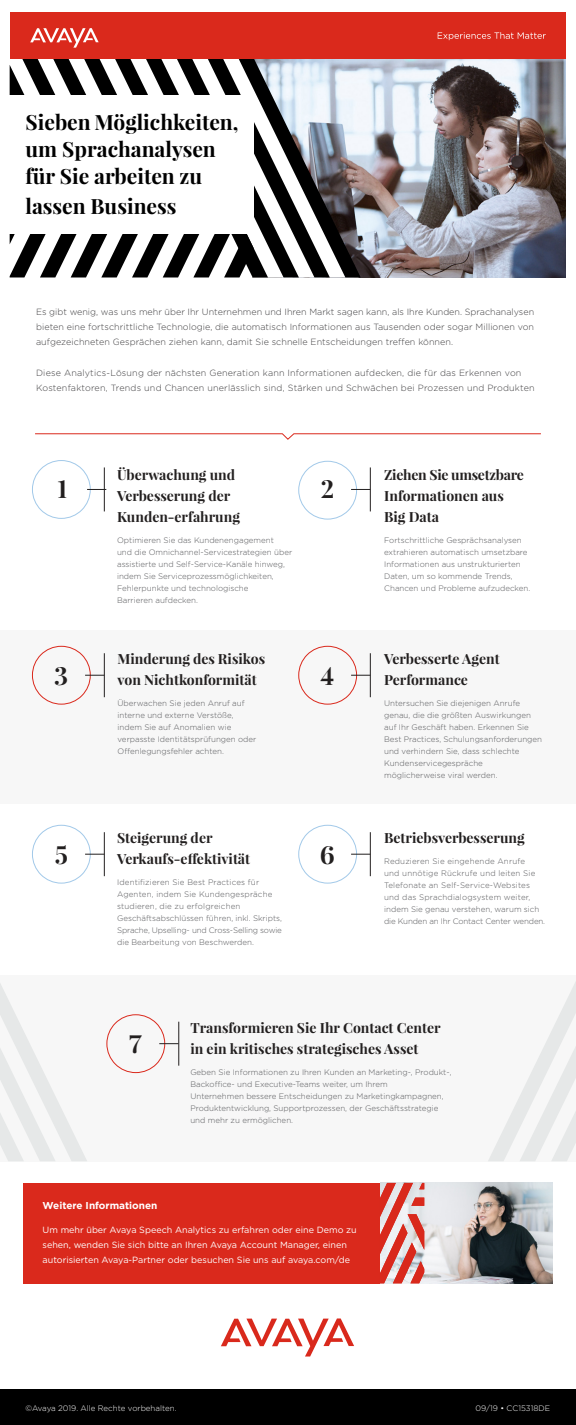
<style>
.page{position:relative;width:576px;height:1425px;background:#fff}
.page>*{position:absolute;margin:0;border:0;box-sizing:border-box;transform-origin:0 0}
.t1{font:700 25px "Playfair Display";color:#221f1f}
.t2{font:700 21px/27px "Playfair Display";color:#000}
.t3{font:700 14px/21px "Playfair Display";color:#221f1f}
.t4{font:700 10px "Gotham";color:#fff}
.t5{font:300 9px/15px "Gotham";letter-spacing:.02em;color:#414042;text-align:justify}
.t6{font:9px/15px "Gotham";color:#fff}
.t7{font:300 8px/12px "Gotham";color:#57585b}
.t8{font:300 8px/12px "Gotham";letter-spacing:.02em;color:#57585b}
.t9{font:300 8px "Gotham";color:#fff}
</style>
<div class="page">
<div style="left:0;top:975px;width:576px;height:186px;background:#f7f7f7"></div>
<svg style="left:488px;top:982px;width:88px;height:180px"></svg>
<svg style="left:0;top:984px;width:87px;height:178px"></svg>
<img style="left:361px;top:58px;width:205px;height:219px">
<svg style="left:10px;top:58px;width:351px;height:219px"></svg>
<div style="left:10px;top:12px;width:556px;height:46px;background:#da291c"></div>
<svg style="left:30px;top:28px;width:69px;height:20px"></svg>
<svg style="left:438px;top:32px;width:108px;height:8px"></svg>
<div style="left:0;top:96px;width:254px;height:138px;background:#fff"></div>
<svg style="left:35px;top:433px;width:506px;height:7px"></svg>
<svg style="left:32px;top:460px;width:74px;height:59px"></svg>
<hr style="left:370px;top:467px;width:1px;height:44px;background:#221f1f">
<svg style="left:298px;top:460px;width:72px;height:60px"></svg>
<hr style="left:104px;top:832px;width:1px;height:44px;background:#221f1f">
<svg style="left:32px;top:824px;width:72px;height:60px"></svg>
<hr style="left:370px;top:832px;width:1px;height:44px;background:#221f1f">
<svg style="left:298px;top:824px;width:72px;height:60px"></svg>
<div style="left:24px;top:1183px;width:360px;height:100px;background:#da291c"></div>
<img style="left:424px;top:1183px;width:128px;height:100px">
<div style="left:0;top:630px;width:576px;height:174px;background:#f7f7f7"></div>
<hr style="left:104px;top:653px;width:1px;height:44px;background:#221f1f">
<svg style="left:32px;top:645px;width:72px;height:60px"></svg>
<hr style="left:370px;top:653px;width:1px;height:44px;background:#221f1f">
<svg style="left:298px;top:645px;width:72px;height:60px"></svg>
<svg style="left:380px;top:1183px;width:44px;height:100px;background:#dd8b87"></svg>
<div style="left:0;top:1390px;width:576px;height:35px;background:#000"></div>
<svg style="left:221px;top:1318px;width:133px;height:39px"></svg>
<hr style="left:179px;top:1022px;width:1px;height:44px;background:#221f1f">
<svg style="left:106px;top:1014px;width:73px;height:60px"></svg>
<h2 class="t2" style="left:26px;top:109px;width:214px">Sieben Möglichkeiten, um Sprachanalysen für Sie arbeiten zu</h2>
<h2 class="t2" style="left:26px;top:193px;width:152px">lassen Business</h2>
<p class="t5" style="left:36px;top:304px;width:500px">Es gibt wenig, was uns mehr über Ihr Unternehmen und Ihren Markt sagen kann, als Ihre Kunden. Sprachanalysen bieten eine fortschrittliche Technologie, die automatisch Informationen aus Tausenden oder sogar Millionen von aufgezeichneten Gesprächen ziehen kann, damit Sie schnelle Entscheidungen treffen können.</p>
<p class="t5" style="left:36px;top:365px;width:500px">Diese Analytics-Lösung der nächsten Generation kann Informationen aufdecken, die für das Erkennen von<br>Kostenfaktoren, Trends und Chancen unerlässlich sind, Stärken und Schwächen bei Prozessen und Produkten</p>
<h3 class="t3" style="left:117px;top:464px;width:124px">Überwachung und<br>Verbesserung der<br>Kunden-erfahrung</h3>
<p class="t7" style="left:117px;top:534px;width:177px">Optimieren Sie das Kundenengagement<br>und die Omnichannel-Servicestrategien über assistierte und Self-Service-Kanäle hinweg, indem Sie Serviceprozessmöglichkeiten, Fehlerpunkte und technologische<br>Barrieren aufdecken.</p>
<h1 class="t1" style="left:57px;top:473px;width:11px">1</h1>
<h1 class="t1" style="left:321px;top:473px;width:15px">2</h1>
<h1 class="t1" style="left:54px;top:659px;width:15px">3</h1>
<h1 class="t1" style="left:55px;top:839px;width:15px">5</h1>
<h3 class="t3" style="left:118px;top:648px;width:149px">Minderung des Risikos von Nichtkonformität</h3>
<p class="t7" style="left:118px;top:697px;width:140px">Überwachen Sie jeden Anruf auf interne und externe Verstöße, indem Sie auf Anomalien wie verpasste Identitätsprüfungen oder<br>Offenlegungsfehler achten.</p>
<h3 class="t3" style="left:117px;top:827px;width:135px">Steigerung der<br>Verkaufs-effektivität</h3>
<p class="t7" style="left:117px;top:876px;width:167px">Identifizieren Sie Best Practices für Agenten, indem Sie Kundengespräche studieren, die zu erfolgreichen Geschäftsabschlüssen führen, inkl. Skripts, Sprache, Upselling- und Cross-Selling sowie die Bearbeitung von Beschwerden.</p>
<h1 class="t1" style="left:320px;top:659px;width:15px">4</h1>
<h1 class="t1" style="left:320px;top:839px;width:17px">6</h1>
<h3 class="t3" style="left:384px;top:464px;width:141px">Ziehen Sie umsetzbare<br>Informationen aus<br>Big Data</h3>
<p class="t7" style="left:384px;top:534px;width:148px">Fortschrittliche Gesprächsanalysen extrahieren automatisch umsetzbare Informationen aus unstrukturierten Daten, um so kommende Trends, Chancen und Probleme aufzudecken.</p>
<h3 class="t3" style="left:384px;top:648px;width:117px">Verbesserte Agent<br>Performance</h3>
<p class="t7" style="left:384px;top:697px;width:160px">Untersuchen Sie diejenigen Anrufe genau, die die größten Auswirkungen auf Ihr Geschäft haben. Erkennen Sie Best Practices, Schulungsanforderungen und verhindern Sie, dass schlechte Kundenservicegespräche möglicherweise viral werden.</p>
<h3 class="t3" style="left:384px;top:828px;width:142px">Betriebsverbesserung</h3>
<p class="t8" style="left:384px;top:855px;width:162px">Reduzieren Sie eingehende Anrufe<br>und unnötige Rückrufe und leiten Sie Telefonate an Self-Service-Websites und das Sprachdialogsystem weiter, indem Sie genau verstehen, warum sich die Kunden an Ihr Contact Center wenden.</p>
<h1 class="t1" style="left:129px;top:1028px;width:14px">7</h1>
<h3 class="t3" style="left:190px;top:1017px;width:252px">Transformieren Sie Ihr Contact Center in ein kritisches strategisches Asset</h3>
<p class="t7" style="left:190px;top:1066px;width:263px">Geben Sie Informationen zu Ihren Kunden an Marketing-, Produkt-, Backoffice- und Executive-Teams weiter, um Ihrem<br>Unternehmen bessere Entscheidungen zu Marketingkampagnen, Produktentwicklung, Supportprozessen, der Geschäftsstrategie und mehr zu ermöglichen.</p>
<p class="t4" style="left:43px;top:1199px;width:116px">Weitere Informationen</p>
<p class="t6" style="left:43px;top:1222px;width:316px">Um mehr über Avaya Speech Analytics zu erfahren oder eine Demo zu sehen, wenden Sie sich bitte an Ihren Avaya Account Manager, einen autorisierten Avaya-Partner oder besuchen Sie uns auf avaya.com/de</p>
<p class="t9" style="left:25px;top:1403px;width:153px">©Avaya 2019. Alle Rechte vorbehalten.</p>
<p class="t9" style="left:476px;top:1403px;width:76px">09/19 • CC15318DE</p>
</div>
